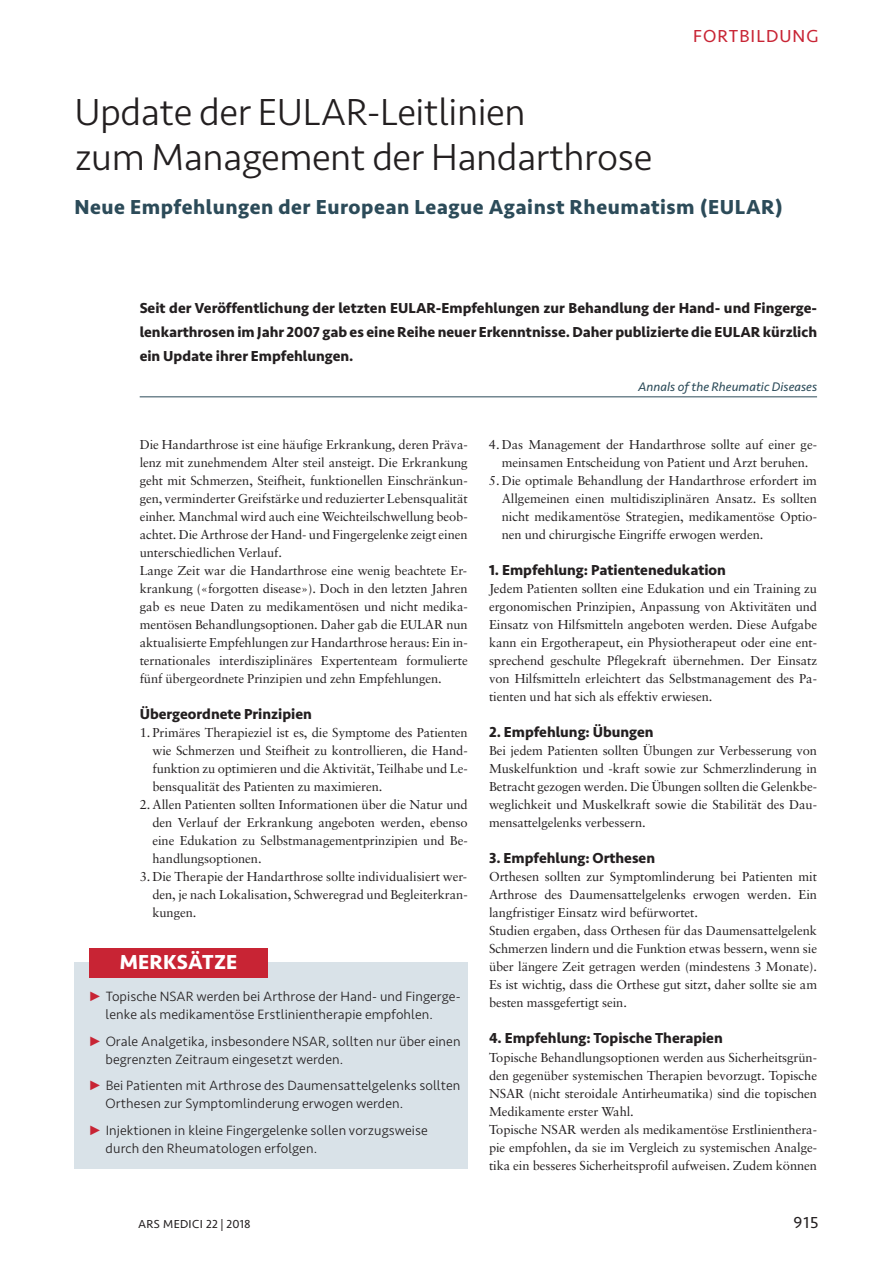
<style>
.page{position:relative;width:893px;height:1263px;background:#fff}
.page>*{position:absolute;margin:0;border:0;box-sizing:border-box;transform-origin:0 0}
.t1{font:300 39px/45px "Seravek";letter-spacing:-.01em;color:#231f20}
.t2{font:700 21px "Seravek";letter-spacing:.025em;color:#2c4b59}
.t3{font:700 21px "Seravek";letter-spacing:.01em;color:#fff}
.t4{font:18px "Seravek";letter-spacing:.06em;color:#c82434}
.t5{font:16.5px "Seravek";color:#231f20}
.t6{font:700 15px/24px "Seravek";color:#231f20;text-align:justify}
.t7{font:300 13.95px/18px "Seravek";letter-spacing:.005em;color:#231f20}
.t8{font:12.9px/18px "Sabon";letter-spacing:-.005em;color:#231f20;text-align:justify}
.t9{font:italic 12.9px "Seravek";color:#2c4b59}
.t10{font:12px "Seravek";letter-spacing:.025em;color:#231f20}
</style>
<div class="page">
<hr style="left:140px;top:396px;width:677px;height:1px;background:#2c4b59">
<div style="left:74px;top:962px;width:394px;height:207px;background:#d9e2e8"></div>
<div style="left:89px;top:948px;width:179px;height:30px;background:#c82434"></div>
<h3 class="t4" style="left:693px;top:22px;width:127px">FORTBILDUNG</h3>
<h1 class="t1" style="left:74px;top:91px;width:579px">Update der EULAR-Leitlinien<br>zum Management der Handarthrose</h1>
<h2 class="t2" style="left:74px;top:191px;width:710px">Neue Empfehlungen der European League Against Rheumatism (EULAR)</h2>
<p class="t6" style="left:140px;top:296px;width:679px">Seit der Veröffentlichung der letzten EULAR-Empfehlungen zur Behandlung der Hand- und Fingerge&shy;lenkarthrosen im Jahr 2007 gab es eine Reihe neuer Erkenntnisse. Daher publizierte die EULAR kürzlich ein Update ihrer Empfehlungen.</p>
<p class="t9" style="left:638px;top:377px;width:180px">Annals of the Rheumatic Diseases</p>
<p class="t8" style="left:140px;top:437px;width:330px;text-align:left">Die Handarthrose ist eine häufige Erkrankung, deren Präva&shy;lenz mit zunehmendem Alter steil ansteigt. Die Erkrankung geht mit Schmerzen, Steifheit, funktionellen Einschränkun&shy;gen, verminderter Greifstärke und reduzierter Lebensqualität einher. Manchmal wird auch eine Weichteilschwellung beob&shy;achtet. Die Arthrose der Hand- und Fingergelenke zeigt einen unterschiedlichen Verlauf.<br>Lange Zeit war die Handarthrose eine wenig beachtete Er&shy;krankung («forgotten disease»). Doch in den letzten Jahren gab es neue Daten zu medikamentösen und nicht medika&shy;mentösen Behandlungsoptionen. Daher gab die EULAR nun aktualisierte Empfehlungen zur Handarthrose heraus: Ein in&shy;ternationales interdisziplinäres Expertenteam formulierte fünf übergeordnete Prinzipien und zehn Empfehlungen.</p>
<p class="t6" style="left:140px;top:702px;width:174px">Übergeordnete Prinzipien</p>
<p class="t8" style="left:152px;top:725px;width:317px;text-indent:-13px">1. Primäres Therapieziel ist es, die Symptome des Patienten wie Schmerzen und Steifheit zu kontrollieren, die Hand&shy;funktion zu optimieren und die Aktivität, Teilhabe und Le&shy;bensqualität des Patienten zu maximieren.</p>
<p class="t8" style="left:152px;top:797px;width:317px;text-indent:-13px">2. Allen Patienten sollten Informationen über die Natur und den Verlauf der Erkrankung angeboten werden, ebenso eine Edukation zu Selbstmanagementprinzipien und Be&shy;handlungsoptionen.</p>
<p class="t8" style="left:152px;top:869px;width:317px;text-indent:-13px">3. Die Therapie der Handarthrose sollte individualisiert wer&shy;den, je nach Lokalisation, Schweregrad und Begleiterkran&shy;kungen.</p>
<h2 class="t3" style="left:120px;top:945px;width:119px">MERKSÄTZE</h2>
<p class="t7" style="left:106px;top:988px;width:357px">Topische NSAR werden bei Arthrose der Hand- und Fingerge&shy;lenke als medikamentöse Erstlinientherapie empfohlen.</p>
<p class="t7" style="left:106px;top:1032px;width:356px">Orale Analgetika, insbesondere NSAR, sollten nur über einen begrenzten Zeitraum eingesetzt werden.</p>
<p class="t7" style="left:106px;top:1077px;width:356px">Bei Patienten mit Arthrose des Daumensattelgelenks sollten<br>Orthesen zur Symptomlinderung erwogen werden.</p>
<p class="t7" style="left:106px;top:1121px;width:324px">Injektionen in kleine Fingergelenke sollen vorzugsweise durch den Rheumatologen erfolgen.</p>
<p class="t8" style="left:489px;top:437px;width:329px;text-align:center">4. Das Management der Handarthrose sollte auf einer ge&shy;meinsamen Entscheidung von Patient und Arzt beruhen.</p>
<p class="t8" style="left:502px;top:473px;width:317px;text-indent:-13px">5. Die optimale Behandlung der Handarthrose erfordert im Allgemeinen einen multidisziplinären Ansatz. Es sollten nicht medikamentöse Strategien, medikamentöse Optio&shy;nen und chirurgische Eingriffe erwogen werden.</p>
<p class="t6" style="left:489px;top:558px;width:238px">1. Empfehlung: Patientenedukation</p>
<p class="t8" style="left:489px;top:581px;width:330px">Jedem Patienten sollten eine Edukation und ein Training zu ergonomischen Prinzipien, Anpassung von Aktivitäten und Einsatz von Hilfsmitteln angeboten werden. Diese Aufgabe kann ein Ergotherapeut, ein Physiotherapeut oder eine ent&shy;sprechend geschulte Pflegekraft übernehmen. Der Einsatz von Hilfsmitteln erleichtert das Selbstmanagement des Pa&shy;tienten und hat sich als effektiv erwiesen.</p>
<p class="t6" style="left:489px;top:720px;width:166px">2. Empfehlung: Übungen</p>
<p class="t8" style="left:489px;top:743px;width:330px">Bei jedem Patienten sollten Übungen zur Verbesserung von Muskelfunktion und -kraft sowie zur Schmerzlinderung in Betracht gezogen werden. Die Übungen sollten die Gelenkbe&shy;weglichkeit und Muskelkraft sowie die Stabilität des Dau&shy;mensattelgelenks verbessern.</p>
<p class="t6" style="left:489px;top:846px;width:168px">3. Empfehlung: Orthesen</p>
<p class="t8" style="left:489px;top:869px;width:330px;text-align:left">Orthesen sollten zur Symptomlinderung bei Patienten mit Arthrose des Daumensattelgelenks erwogen werden. Ein langfristiger Einsatz wird befürwortet.<br>Studien ergaben, dass Orthesen für das Daumensattelgelenk Schmerzen lindern und die Funktion etwas bessern, wenn sie über längere Zeit getragen werden (mindestens 3 Monate).<br>Es ist wichtig, dass die Orthese gut sitzt, daher sollte sie am besten massgefertigt sein.</p>
<p class="t6" style="left:489px;top:1026px;width:235px">4. Empfehlung: Topische Therapien</p>
<p class="t8" style="left:489px;top:1049px;width:330px;text-align:left">Topische Behandlungsoptionen werden aus Sicherheitsgrün&shy;den gegenüber systemischen Therapien bevorzugt. Topische NSAR (nicht steroidale Antirheumatika) sind die topischen Medikamente erster Wahl.<br>Topische NSAR werden als medikamentöse Erstlinienthera&shy;pie empfohlen, da sie im Vergleich zu systemischen Analge&shy;tika ein besseres Sicherheitsprofil aufweisen. Zudem können</p>
<p class="t10" style="left:138px;top:1214px;width:114px">ARS MEDICI 22 | 2018</p>
<p class="t5" style="left:794px;top:1209px;width:26px">915</p>
</div>
